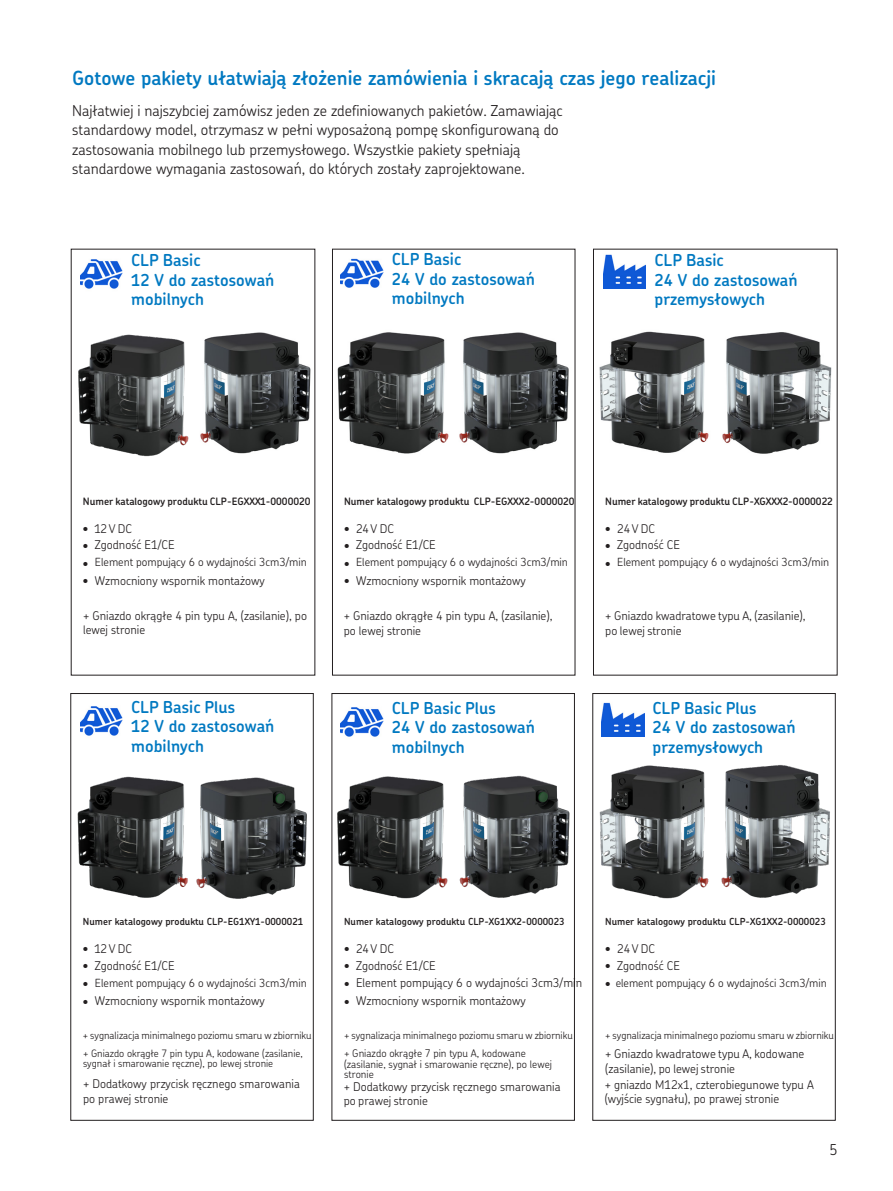
<style>
.page{position:relative;width:893px;height:1191px;background:#fff}
.page>*{position:absolute;margin:0;border:0;box-sizing:border-box;transform-origin:0 0}
.Heading_4_blue{font:600 19.5px "SKF Chevin OT";color:#0079c1}
.Heading_5_blue{font:600 16.5px/19.4px "SKF Chevin OT";color:#0079c1}
.Body_copy{font:300 15px/19.5px "SKF Chevin OT";color:#231f20}
.t1{font:300 12px/14.4px "SKF Chevin OT";color:#231f20}
.t2{font:300 11.25px "SKF Chevin OT";color:#231f20}
.t3{font:300 10.5px/10.8px "SKF Chevin OT";color:#231f20}
.t4{font:300 10.2px/10.5px "SKF Chevin OT";color:#231f20}
.Aside_heading{font:600 10.2px "SKF Chevin OT";color:#231f20}
.Aside_heading-2{font:600 9.75px "SKF Chevin OT";color:#231f20}
.s1{font-size:12px}
</style>
<div class="page">
<div style="left:331px;top:693px;width:243px;height:428px;border:1px solid #231f20"></div>
<div style="left:592px;top:693px;width:243px;height:428px;border:1px solid #231f20"></div>
<div style="left:70px;top:693px;width:243px;height:428px;border:1px solid #231f20"></div>
<div style="left:593px;top:249px;width:244px;height:426px;border:1px solid #231f20"></div>
<div style="left:332px;top:249px;width:243px;height:426px;border:1px solid #231f20"></div>
<img style="left:80px;top:259px;width:43px;height:30px">
<img style="left:601px;top:702px;width:43px;height:35px">
<img style="left:603px;top:254px;width:42px;height:35px">
<img style="left:341px;top:258px;width:42px;height:30px">
<img style="left:80px;top:706px;width:43px;height:30px">
<img style="left:340px;top:707px;width:43px;height:30px">
<img style="left:337px;top:332px;width:112px;height:122px">
<img style="left:599px;top:331px;width:110px;height:122px">
<img style="left:459px;top:775px;width:111px;height:123px">
<img style="left:337px;top:776px;width:111px;height:123px">
<img style="left:77px;top:776px;width:111px;height:122px">
<img style="left:599px;top:765px;width:231px;height:134px">
<img style="left:200px;top:332px;width:111px;height:122px">
<img style="left:459px;top:332px;width:110px;height:122px">
<img style="left:722px;top:332px;width:110px;height:122px">
<img style="left:78px;top:334px;width:111px;height:123px">
<img style="left:196px;top:777px;width:111px;height:122px">
<p class="Heading_4_blue" style="left:72px;top:60px;width:645px">Gotowe pakiety ułatwiają złożenie zamówienia i skracają czas jego realizacji</p>
<p class="Body_copy" style="left:72px;top:98px;width:492px">Najłatwiej i najszybciej zamówisz jeden ze zdefiniowanych pakietów. Zamawiając standardowy model, otrzymasz w pełni wyposażoną pompę skonfigurowaną do zastosowania mobilnego lub przemysłowego. Wszystkie pakiety spełniają standardowe wymagania zastosowań, do których zostały zaprojektowane.</p>
<p class="Heading_5_blue" style="left:131px;top:249px;width:145px">CLP Basic<br>12 V do zastosowań mobilnych</p>
<p class="Heading_5_blue" style="left:392px;top:248px;width:145px">CLP Basic<br>24 V do zastosowań mobilnych</p>
<p class="Heading_5_blue" style="left:654px;top:249px;width:145px">CLP Basic<br>24 V do zastosowań przemysłowych</p>
<p class="Aside_heading" style="left:83px;top:492px;width:229px">Numer katalogowy produktu CLP-EGXXX1-0000020</p>
<p class="t1" style="left:83px;top:520px;width:51px">• 12 V DC</p>
<p class="t1" style="left:83px;top:536px;width:93px">• Zgodność E1/CE</p>
<p class="t2" style="left:83px;top:552px;width:225px"><span class="s1">•</span> Element pompujący 6 o wydajności 3cm3/min</p>
<p class="t1" style="left:83px;top:571px;width:183px">• Wzmocniony wspornik montażowy</p>
<p class="t1" style="left:83px;top:607px;width:225px">+ Gniazdo okrągłe 4 pin typu A, (zasilanie), po lewej stronie</p>
<p class="Aside_heading" style="left:344px;top:492px;width:232px">Numer katalogowy produktu CLP-EGXXX2-0000020</p>
<p class="t1" style="left:344px;top:520px;width:51px">• 24 V DC</p>
<p class="t1" style="left:344px;top:536px;width:93px">• Zgodność E1/CE</p>
<p class="t2" style="left:344px;top:552px;width:225px"><span class="s1">•</span> Element pompujący 6 o wydajności 3cm3/min</p>
<p class="t1" style="left:344px;top:571px;width:183px">• Wzmocniony wspornik montażowy</p>
<p class="t1" style="left:343px;top:607px;width:210px">+ Gniazdo okrągłe 4 pin typu A, (zasilanie), po lewej stronie</p>
<p class="Heading_5_blue" style="left:131px;top:696px;width:145px">CLP Basic Plus<br>12 V do zastosowań mobilnych</p>
<p class="Heading_5_blue" style="left:392px;top:697px;width:145px">CLP Basic Plus<br>24 V do zastosowań mobilnych</p>
<p class="Aside_heading" style="left:605px;top:492px;width:229px">Numer katalogowy produktu CLP-XGXXX2-0000022</p>
<p class="t1" style="left:605px;top:520px;width:51px">• 24 V DC</p>
<p class="t1" style="left:605px;top:536px;width:76px">• Zgodność CE</p>
<p class="t2" style="left:605px;top:552px;width:225px"><span class="s1">•</span> Element pompujący 6 o wydajności 3cm3/min</p>
<p class="t1" style="left:605px;top:607px;width:202px">+ Gniazdo kwadratowe typu A, (zasilanie), po lewej stronie</p>
<p class="Heading_5_blue" style="left:652px;top:697px;width:145px">CLP Basic Plus<br>24 V do zastosowań przemysłowych</p>
<p class="Aside_heading-2" style="left:83px;top:912px;width:222px">Numer katalogowy produktu CLP-EG1XY1-0000021</p>
<p class="t1" style="left:83px;top:940px;width:51px">• 12 V DC</p>
<p class="t1" style="left:83px;top:956px;width:93px">• Zgodność E1/CE</p>
<p class="t2" style="left:83px;top:972px;width:225px"><span class="s1">•</span> Element pompujący 6 o wydajności 3cm3/min</p>
<p class="t1" style="left:83px;top:991px;width:183px">• Wzmocniony wspornik montażowy</p>
<p class="t4" style="left:83px;top:1029px;width:230px">+ sygnalizacja minimalnego poziomu smaru w zbiorniku</p>
<p class="t4" style="left:83px;top:1047px;width:221px">+ Gniazdo okrągłe 7 pin typu A, kodowane (zasilanie, sygnał i smarowanie ręczne), po lewej stronie</p>
<p class="t1" style="left:83px;top:1075px;width:218px">+ Dodatkowy przycisk ręcznego smarowania po prawej stronie</p>
<p class="Aside_heading-2" style="left:344px;top:912px;width:222px">Numer katalogowy produktu CLP-XG1XX2-0000023</p>
<p class="t1" style="left:344px;top:940px;width:51px">• 24 V DC</p>
<p class="t1" style="left:344px;top:956px;width:93px">• Zgodność E1/CE</p>
<p class="t1" style="left:344px;top:974px;width:239px">• Element pompujący 6 o wydajności 3cm3/min</p>
<p class="t1" style="left:344px;top:991px;width:183px">• Wzmocniony wspornik montażowy</p>
<p class="t4" style="left:344px;top:1029px;width:230px">+ sygnalizacja minimalnego poziomu smaru w zbiorniku</p>
<p class="t3" style="left:344px;top:1046px;width:209px">+ Gniazdo okrągłe 7 pin typu A, kodowane (zasilanie, sygnał i smarowanie ręczne), po lewej stronie</p>
<p class="t1" style="left:343px;top:1078px;width:218px">+ Dodatkowy przycisk ręcznego smarowania po prawej stronie</p>
<p class="Aside_heading-2" style="left:605px;top:912px;width:222px">Numer katalogowy produktu CLP-XG1XX2-0000023</p>
<p class="t1" style="left:605px;top:940px;width:51px">• 24 V DC</p>
<p class="t1" style="left:605px;top:956px;width:76px">• Zgodność CE</p>
<p class="t2" style="left:605px;top:972px;width:223px"><span class="s1">•</span> element pompujący 6 o wydajności 3cm3/min</p>
<p class="t4" style="left:605px;top:1029px;width:230px">+ sygnalizacja minimalnego poziomu smaru w zbiorniku</p>
<p class="t1" style="left:605px;top:1045px;width:201px">+ Gniazdo kwadratowe typu A, kodowane (zasilanie), po lewej stronie</p>
<p class="t1" style="left:604px;top:1075px;width:211px">+ gniazdo M12x1, czterobiegunowe typu A (wyjście sygnału), po prawej stronie</p>
<p class="Body_copy" style="left:829px;top:1138px;width:9px">5</p>
</div>
